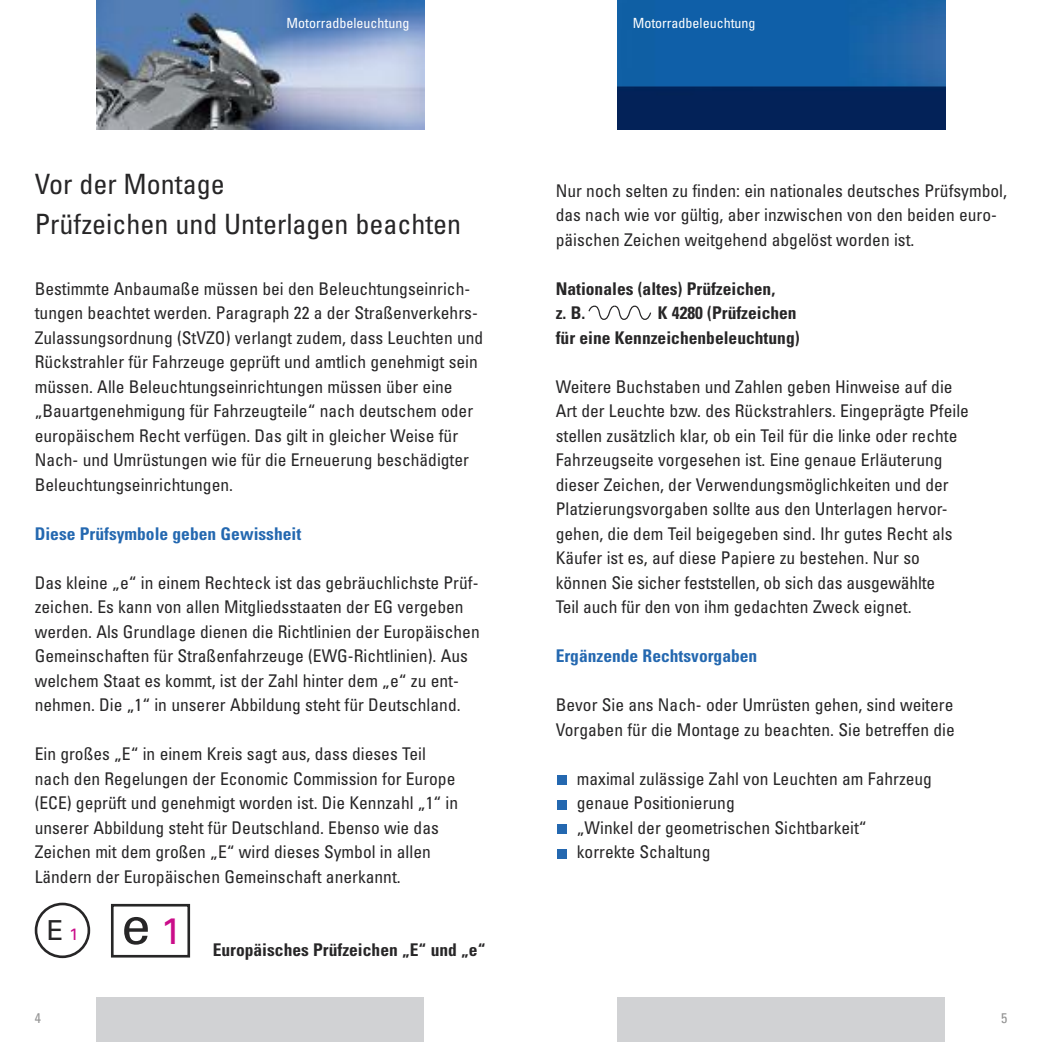
<style>
.page{position:relative;width:1042px;height:1042px;background:#fff}
.page>*{position:absolute;margin:0;border:0;box-sizing:border-box;transform-origin:0 0}
.t1{font:condensed 28px/40.2px "Univers";color:#272627}
.t2{font:27.47px "Univers";color:#272627}
.t3{font:condensed 17.5px/24.5px "Univers";color:#272627}
.t4{font:700 condensed 17.5px/24.5px "Univers";color:#272627}
.t5{font:700 condensed 17.5px "Univers";color:#2468b0}
.t6{font:condensed 14px "Univers";color:#fff}
.t7{font:condensed 14px "Univers";color:#939393}
.s1{font-size:16.45px;color:#ca0d89}
</style>
<div class="page">
<div style="left:97px;top:997px;width:327px;height:45px;background:#d1d2d4"></div>
<div style="left:111px;top:904px;width:79px;height:53px;border:3px solid #272627"></div>
<svg style="left:35px;top:902px;width:55px;height:56px"></svg>
<div style="left:557px;top:776px;width:9px;height:9px;background:#2468b0"></div>
<div style="left:557px;top:800px;width:9px;height:9px;background:#2468b0"></div>
<div style="left:557px;top:825px;width:9px;height:9px;background:#2468b0"></div>
<div style="left:557px;top:849px;width:9px;height:9px;background:#2468b0"></div>
<img style="left:97px;top:0;width:327px;height:129px">
<div style="left:618px;top:997px;width:327px;height:45px;background:#d1d2d4"></div>
<svg style="left:588px;top:305px;width:63px;height:15px"></svg>
<img style="left:618px;top:0;width:327px;height:129px">
<p class="t6" style="left:286px;top:18px;width:124px">Motorradbeleuchtung</p>
<h1 class="t1" style="left:35px;top:166px;width:428px">Vor der Montage<br>Prüfzeichen und Unterlagen beachten</h1>
<p class="t3" style="left:35px;top:278px;width:450px">Bestimmte Anbaumaße müssen bei den Beleuchtungseinrich&shy;tungen beachtet werden. Paragraph 22 a der Straßenverkehrs-Zulassungsordnung (StVZO) verlangt zudem, dass Leuchten und Rückstrahler für Fahrzeuge geprüft und amtlich genehmigt sein müssen. Alle Beleuchtungseinrichtungen müssen über eine „Bauartgenehmigung für Fahrzeugteile“ nach deutschem oder europäischem Recht verfügen. Das gilt in gleicher Weise für Nach- und Umrüstungen wie für die Erneuerung beschädigter Beleuchtungseinrichtungen.</p>
<p class="t5" style="left:35px;top:527px;width:268px">Diese Prüfsymbole geben Gewissheit</p>
<p class="t3" style="left:35px;top:572px;width:446px">Das kleine „e“ in einem Rechteck ist das gebräuchlichste Prüf&shy;zeichen. Es kann von allen Mitgliedsstaaten der EG vergeben werden. Als Grundlage dienen die Richtlinien der Europäischen Gemeinschaften für Straßenfahrzeuge (EWG-Richtlinien). Aus welchem Staat es kommt, ist der Zahl hinter dem „e“ zu ent&shy;nehmen. Die „1“ in unserer Abbildung steht für Deutschland.</p>
<p class="t3" style="left:35px;top:743px;width:425px">Ein großes „E“ in einem Kreis sagt aus, dass dieses Teil nach den Regelungen der Economic Commission for Europe (ECE) geprüft und genehmigt worden ist. Die Kennzahl „1“ in unserer Abbildung steht für Deutschland. Ebenso wie das Zeichen mit dem großen „E“ wird dieses Symbol in allen Ländern der Europäischen Gemeinschaft anerkannt.</p>
<h2 class="t2" style="left:47px;top:920px;width:33px">E <span class="s1">1</span></h2>
<p class="t4" style="left:121px;top:939px;width:365px"><sup>e</sup> <sup>1</sup> Europäisches Prüfzeichen „E“ und „e“</p>
<p class="t6" style="left:633px;top:18px;width:124px">Motorradbeleuchtung</p>
<p class="t3" style="left:556px;top:180px;width:453px">Nur noch selten zu finden: ein nationales deutsches Prüfsymbol, das nach wie vor gültig, aber inzwischen von den beiden euro&shy;päischen Zeichen weitgehend abgelöst worden ist.</p>
<p class="t4" style="left:556px;top:278px;width:221px">Nationales (altes) Prüfzeichen, z. B.</p>
<p class="t4" style="left:556px;top:302px;width:245px;text-align:right">K 4280 (Prüfzeichen<br>für eine Kennzeichenbeleuchtung)</p>
<p class="t3" style="left:556px;top:376px;width:415px">Weitere Buchstaben und Zahlen geben Hinweise auf die Art der Leuchte bzw. des Rückstrahlers. Eingeprägte Pfeile stellen zusätzlich klar, ob ein Teil für die linke oder rechte Fahrzeugseite vorgesehen ist. Eine genaue Erläuterung dieser Zeichen, der Verwendungsmöglichkeiten und der Platzierungsvorgaben sollte aus den Unterlagen hervor&shy;gehen, die dem Teil beigegeben sind. Ihr gutes Recht als Käufer ist es, auf diese Papiere zu bestehen. Nur so können Sie sicher feststellen, ob sich das ausgewählte<br>Teil auch für den von ihm gedachten Zweck eignet.</p>
<p class="t5" style="left:556px;top:649px;width:203px">Ergänzende Rechtsvorgaben</p>
<p class="t3" style="left:556px;top:694px;width:401px">Bevor Sie ans Nach- oder Umrüsten gehen, sind weitere<br>Vorgaben für die Montage zu beachten. Sie betreffen die</p>
<p class="t3" style="left:577px;top:768px;width:357px">maximal zulässige Zahl von Leuchten am Fahrzeug genaue Positionierung<br>„Winkel der geometrischen Sichtbarkeit“<br>korrekte Schaltung</p>
<p class="t7" style="left:35px;top:1012px;width:8px">4</p>
<p class="t7" style="left:1001px;top:1012px;width:8px">5</p>
</div>
